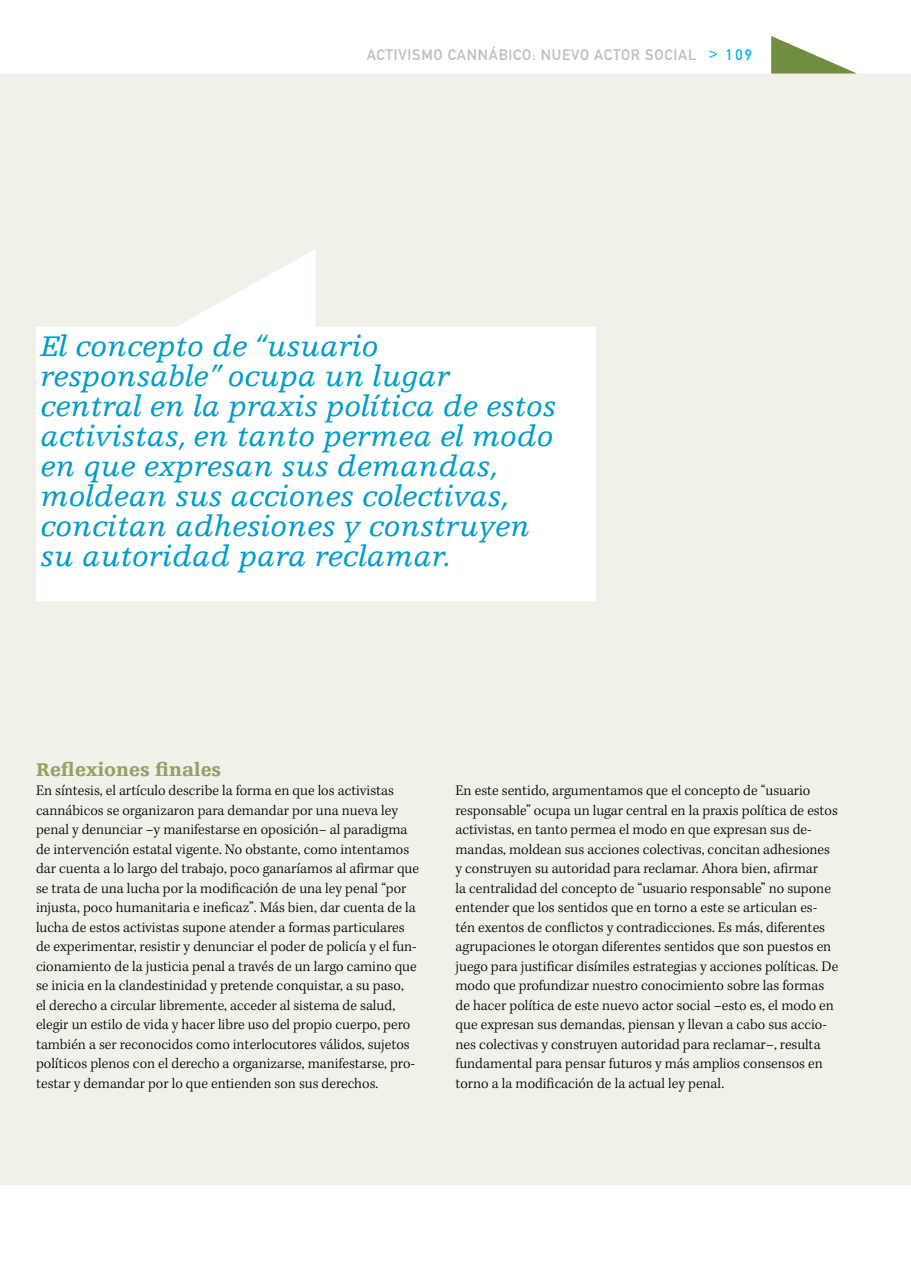
<style>
.page{position:relative;width:911px;height:1263px;background:#fff}
.page>*{position:absolute;margin:0;border:0;box-sizing:border-box;transform-origin:0 0}
.t1{font:italic 30px/30px "Egyptienne F";color:#009dca}
.t2{font:900 19.5px "Egyptienne F";color:#91a265}
.t3{font:300 15px/19.5px "Kepler Std";color:#000}
.t4{font:15px "DIN Mittelschrift";letter-spacing:.05em;color:#bcbec0}
.s1{color:#00b3f0}
</style>
<div class="page">
<div style="left:0;top:73px;width:911px;height:1112px;background:#f1f1ea"></div>
<svg style="left:771px;top:36px;width:86px;height:38px"></svg>
<div style="left:36px;top:327px;width:559px;height:273px;background:#fff"></div>
<svg style="left:176px;top:249px;width:140px;height:78px"></svg>
<p class="t4" style="left:367px;top:46px;width:387px">ACTIVISMO CANNÁBICO: NUEVO ACTOR SOCIAL <span class="s1">&gt; 109</span></p>
<p class="t1" style="left:40px;top:331px;width:517px">El concepto de “usuario responsable” ocupa un lugar central en la praxis política de estos activistas, en tanto permea el modo en que expresan sus demandas, moldean sus acciones colectivas, concitan adhesiones y construyen su autoridad para reclamar.</p>
<p class="t2" style="left:36px;top:758px;width:187px">Reflexiones finales</p>
<p class="t3" style="left:36px;top:781px;width:385px">En síntesis, el artículo describe la forma en que los activistas cannábicos se organizaron para demandar por una nueva ley penal y denunciar –y manifestarse en oposición– al paradigma de intervención estatal vigente. No obstante, como intentamos dar cuenta a lo largo del trabajo, poco ganaríamos al afirmar que se trata de una lucha por la modificación de una ley penal “por injusta, poco humanitaria e ineficaz”. Más bien, dar cuenta de la lucha de estos activistas supone atender a formas particulares de experimentar, resistir y denunciar el poder de policía y el fun&shy;cionamiento de la justicia penal a través de un largo camino que se inicia en la clandestinidad y pretende conquistar, a su paso,<br>el derecho a circular libremente, acceder al sistema de salud, elegir un estilo de vida y hacer libre uso del propio cuerpo, pero también a ser reconocidos como interlocutores válidos, sujetos políticos plenos con el derecho a organizarse, manifestarse, pro&shy;testar y demandar por lo que entienden son sus derechos.</p>
<p class="t3" style="left:455px;top:781px;width:384px">En este sentido, argumentamos que el concepto de “usuario responsable” ocupa un lugar central en la praxis política de estos activistas, en tanto permea el modo en que expresan sus de&shy;mandas, moldean sus acciones colectivas, concitan adhesiones y construyen su autoridad para reclamar. Ahora bien, afirmar<br>la centralidad del concepto de “usuario responsable” no supone entender que los sentidos que en torno a este se articulan es&shy;tén exentos de conflictos y contradicciones. Es más, diferentes agrupaciones le otorgan diferentes sentidos que son puestos en juego para justificar disímiles estrategias y acciones políticas. De modo que profundizar nuestro conocimiento sobre las formas de hacer política de este nuevo actor social –esto es, el modo en que expresan sus demandas, piensan y llevan a cabo sus accio&shy;nes colectivas y construyen autoridad para reclamar–, resulta fundamental para pensar futuros y más amplios consensos en torno a la modificación de la actual ley penal.</p>
</div>
